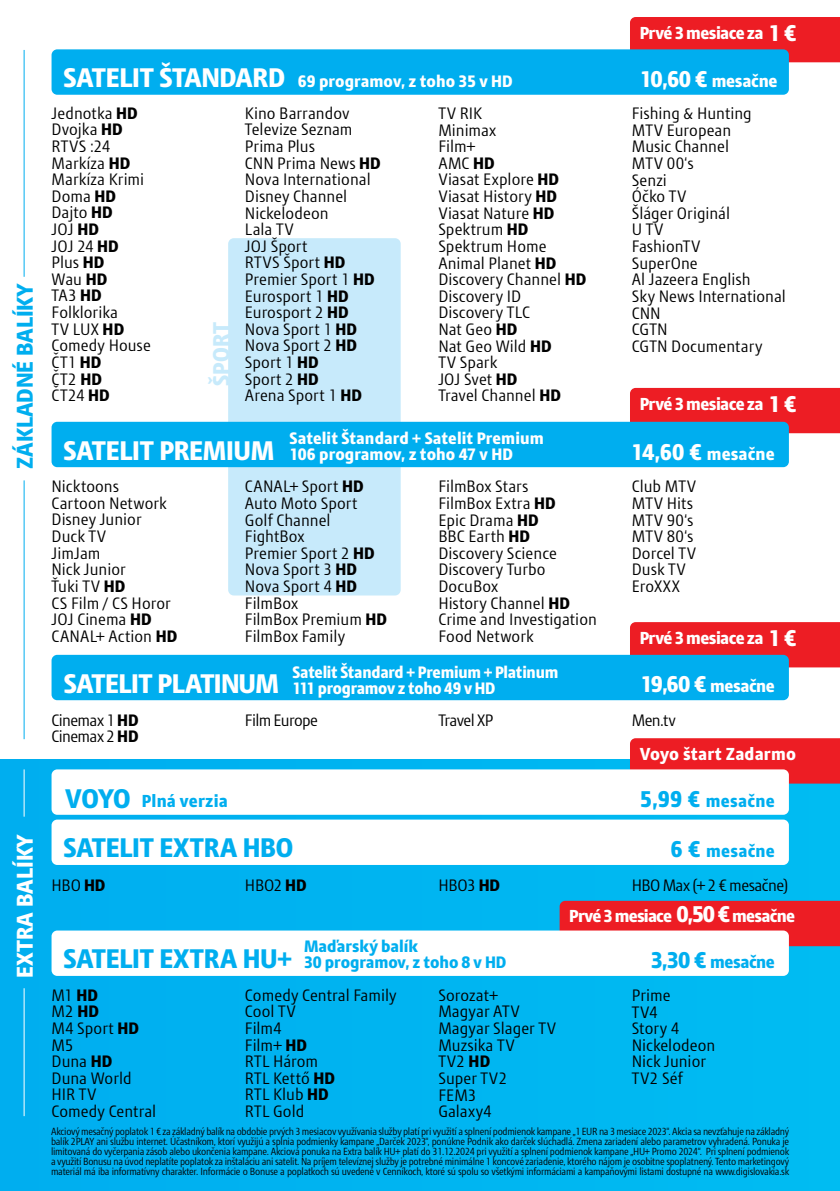
<style>
.page{position:relative;width:840px;height:1191px;background:#fff}
.page>*{position:absolute;margin:0;border:0;box-sizing:border-box;transform-origin:0 0}
.t1{font:800 26px "Modena";letter-spacing:-.015em;color:#00aeef}
.t2{font:800 26px "Modena";letter-spacing:-.02em;color:#fff}
.t3{font:800 22px "Modena";color:#00aeef}
.t4{font:800 22px "Modena";color:#fff}
.t5{font:800 22px "Modena";color:#c7eafb}
.t6{font:800 16.8px "Modena";letter-spacing:-.035em;color:#fff}
.t7{font:800 16.8px "Modena";letter-spacing:.015em;color:#00aeef}
.t8{font:800 16.8px "Modena";letter-spacing:.01em;color:#fff}
.t9{font:800 16.8px "Modena";letter-spacing:-.015em;color:#fff}
.t10{font:800 16.8px "Modena";letter-spacing:.005em;color:#fff}
.t11{font:800 16.8px "Modena";letter-spacing:-.025em;color:#00aeef}
.t12{font:16px/16.6px "Modena";color:#000}
.t13{font:800 16px/16px "Modena";letter-spacing:-.005em;color:#fff}
.t14{font:800 16px/16px "Modena";letter-spacing:-.005em;color:#00aeef}
.t15{font:16px/16.6px "Modena";letter-spacing:-.035em;color:#000}
.t16{font:16px "Modena";letter-spacing:-.03em;color:#000}
.t17{font:16px "Modena";letter-spacing:-.04em;color:#000}
.t18{font:800 15.6px "Modena";letter-spacing:.005em;color:#fff}
.t19{font:10px/10px "Modena";letter-spacing:-.03em;color:#000;text-align:justify;scale:.95 1}
.s1{font-size:22px}
.s2{font-size:26px}
.s3{font-weight:800}
</style>
<div class="page">
<div style="left:630px;top:17px;width:209px;height:45px;background:#ed1d24"></div>
<div style="left:629px;top:388px;width:210px;height:45px;background:#ed1d24"></div>
<div style="left:629px;top:622px;width:210px;height:45px;background:#ed1d24"></div>
<div style="left:0;top:760px;width:839px;height:431px;background:#00b4f1"></div>
<hr style="left:24px;top:480px;width:1px;height:259px;background:#00aeef">
<hr style="left:24px;top:988px;width:1px;height:128px;background:#fff">
<hr style="left:24px;top:769px;width:1px;height:47px;background:#fff">
<div style="left:228px;top:238px;width:172px;height:357px;background:#c7eafb;border-radius:6px"></div>
<div style="left:559px;top:900px;width:280px;height:46px;background:#ed1d24"></div>
<div style="left:51px;top:819px;width:737px;height:46px;background:#fff;border-radius:6px"></div>
<div style="left:51px;top:655px;width:737px;height:45px;background:#00aeef;border-radius:6px"></div>
<div style="left:629px;top:738px;width:210px;height:45px;background:#ed1d24"></div>
<div style="left:51px;top:769px;width:737px;height:45px;background:#fff;border-radius:6px"></div>
<div style="left:51px;top:930px;width:737px;height:46px;background:#fff;border-radius:6px"></div>
<div style="left:51px;top:49px;width:737px;height:46px;background:#00aeef;border-radius:6px"></div>
<div style="left:51px;top:422px;width:737px;height:45px;background:#00aeef;border-radius:6px"></div>
<hr style="left:24px;top:50px;width:1px;height:227px;background:#00aeef">
<h2 class="t3" style="left:11px;top:469px;width:188px;rotate:-90deg">ZÁKLADNÉ BALÍKY</h2>
<h2 class="t4" style="left:11px;top:977px;width:145px;rotate:-90deg">EXTRA BALÍKY</h2>
<p class="t6" style="left:639px;top:22px;width:158px">Prvé 3 mesiace za <span class="s1">1 €</span></p>
<p class="t13" style="left:63px;top:73px;width:450px"><span class="s2">SATELIT ŠTANDARD</span> 69 programov, z toho 35 v HD</p>
<p class="t9" style="left:639px;top:71px;width:139px"><span class="s1">10,60 €</span> mesačne</p>
<p class="t12" style="left:51px;top:105px;width:101px">Jednotka <span class="s3">HD<br></span>Dvojka <span class="s3">HD<br></span>RTVS :24<br>Markíza <span class="s3">HD<br></span>Markíza Krimi<br>Doma <span class="s3">HD<br></span>Dajto <span class="s3">HD<br></span>JOJ <span class="s3">HD<br></span>JOJ 24 <span class="s3">HD<br></span>Plus <span class="s3">HD<br></span>Wau <span class="s3">HD<br></span>TA3 <span class="s3">HD<br></span>Folklorika<br>TV LUX <span class="s3">HD<br></span>Comedy House<br>ČT1 <span class="s3">HD<br></span>ČT2 <span class="s3">HD<br></span>ČT24 <span class="s3">HD</span></p>
<p class="t12" style="left:245px;top:105px;width:137px">Kino Barrandov<br>Televize Seznam<br>Prima Plus<br>CNN Prima News <span class="s3">HD<br></span>Nova International<br>Disney Channel<br>Nickelodeon<br>Lala TV<br>JOJ Šport<br>RTVS Šport <span class="s3">HD<br></span>Premier Sport 1 <span class="s3">HD<br></span>Eurosport 1 <span class="s3">HD<br></span>Eurosport 2 <span class="s3">HD<br></span>Nova Sport 1 <span class="s3">HD<br></span>Nova Sport 2 <span class="s3">HD<br></span>Sport 1 <span class="s3">HD<br></span>Sport 2 <span class="s3">HD<br></span>Arena Sport 1 <span class="s3">HD</span></p>
<p class="t12" style="left:438px;top:105px;width:149px">TV RIK<br>Minimax<br>Film+<br>AMC <span class="s3">HD<br></span>Viasat Explore <span class="s3">HD<br></span>Viasat History <span class="s3">HD<br></span>Viasat Nature <span class="s3">HD<br></span>Spektrum <span class="s3">HD<br></span>Spektrum Home<br>Animal Planet <span class="s3">HD<br></span>Discovery Channel <span class="s3">HD<br></span>Discovery ID<br>Discovery TLC<br>Nat Geo <span class="s3">HD<br></span>Nat Geo Wild <span class="s3">HD<br></span>TV Spark<br>JOJ Svet <span class="s3">HD<br></span>Travel Channel <span class="s3">HD</span></p>
<p class="t12" style="left:631px;top:105px;width:155px">Fishing &amp; Hunting<br>MTV European<br>Music Channel<br>MTV 00‘s<br>Senzi<br>Óčko TV<br>Šláger Originál<br>U TV<br>FashionTV<br>SuperOne<br>Al Jazeera English<br>Sky News International<br>CNN<br>CGTN<br>CGTN Documentary</p>
<h2 class="t5" style="left:207px;top:386px;width:65px;rotate:-90deg">ŠPORT</h2>
<p class="t6" style="left:639px;top:393px;width:158px">Prvé 3 mesiace za <span class="s1">1 €</span></p>
<p class="t13" style="left:289px;top:430px;width:256px">Satelit Štandard + Satelit Premium<br>106 programov, z toho 47 v HD</p>
<p class="t18" style="left:572px;top:439px;width:167px">len <span class="s2">3,30 €</span> mesačne</p>
<h1 class="t2" style="left:63px;top:434px;width:212px">SATELIT PREMIUM</h1>
<p class="t10" style="left:631px;top:443px;width:145px"><span class="s1">14,60 €</span> mesačne</p>
<p class="t12" style="left:51px;top:478px;width:127px">Nicktoons<br>Cartoon Network<br>Disney Junior<br>Duck TV<br>JimJam<br>Nick Junior<br>Ťuki TV <span class="s3">HD<br></span>CS Film / CS Horor<br>JOJ Cinema <span class="s3">HD<br></span>CANAL+ Action <span class="s3">HD</span></p>
<p class="t12" style="left:245px;top:478px;width:143px">CANAL+ Sport <span class="s3">HD<br></span>Auto Moto Sport<br>Golf Channel<br>FightBox<br>Premier Sport 2 <span class="s3">HD<br></span>Nova Sport 3 <span class="s3">HD<br></span>Nova Sport 4 <span class="s3">HD<br></span>FilmBox<br>FilmBox Premium <span class="s3">HD<br></span>FilmBox Family</p>
<p class="t12" style="left:438px;top:478px;width:160px">FilmBox Stars<br>FilmBox Extra <span class="s3">HD<br></span>Epic Drama <span class="s3">HD<br></span>BBC Earth <span class="s3">HD<br></span>Discovery Science<br>Discovery Turbo<br>DocuBox<br>History Channel <span class="s3">HD<br></span>Crime and Investigation<br>Food Network</p>
<p class="t12" style="left:631px;top:478px;width:66px">Club MTV<br>MTV Hits<br>MTV 90‘s<br>MTV 80‘s<br>Dorcel TV<br>Dusk TV<br>EroXXX</p>
<p class="t6" style="left:639px;top:627px;width:158px">Prvé 3 mesiace za <span class="s1">1 €</span></p>
<h1 class="t2" style="left:64px;top:667px;width:216px">SATELIT PLATINUM</h1>
<p class="t13" style="left:292px;top:664px;width:267px">Satelit Štandard + Premium + Platinum<br>111 programov z toho 49 v HD</p>
<p class="t6" style="left:640px;top:675px;width:136px"><span class="s1">19,60 €</span> mesačne</p>
<p class="t15" style="left:51px;top:711px;width:89px">Cinemax 1 <span class="s3">HD<br></span>Cinemax 2 <span class="s3">HD</span></p>
<p class="t17" style="left:245px;top:710px;width:75px">Film Europe</p>
<p class="t17" style="left:438px;top:710px;width:56px">Travel XP</p>
<p class="t12" style="left:631px;top:711px;width:46px">Men.tv</p>
<p class="t8" style="left:639px;top:743px;width:158px">Voyo štart Zadarmo</p>
<p class="t7" style="left:65px;top:790px;width:164px"><span class="s2">VOYO</span> Plná verzia</p>
<p class="t7" style="left:639px;top:790px;width:136px"><span class="s1">5,99 €</span> mesačne</p>
<h1 class="t1" style="left:63px;top:832px;width:231px">SATELIT EXTRA HBO</h1>
<p class="t7" style="left:670px;top:840px;width:106px"><span class="s1">6 €</span> mesačne</p>
<p class="t12" style="left:51px;top:876px;width:55px">HBO <span class="s3">HD</span></p>
<p class="t12" style="left:245px;top:876px;width:63px">HBO2 <span class="s3">HD</span></p>
<p class="t12" style="left:438px;top:876px;width:63px">HBO3 <span class="s3">HD</span></p>
<p class="t16" style="left:631px;top:874px;width:158px">HBO Max (+ 2 € mesačne)</p>
<h1 class="t1" style="left:63px;top:943px;width:230px">SATELIT EXTRA HU+</h1>
<p class="t14" style="left:304px;top:938px;width:203px">Maďarský balík<br>30 programov, z toho 8 v HD</p>
<p class="t6" style="left:569px;top:906px;width:227px">Prvé 3 mesiace <span class="s1">0,50 €</span> mesačne</p>
<p class="t11" style="left:650px;top:952px;width:126px"><span class="s1">3,30 €</span> mesačne</p>
<p class="t12" style="left:51px;top:986px;width:106px">M1 <span class="s3">HD<br></span>M2 <span class="s3">HD<br></span>M4 Sport <span class="s3">HD<br></span>M5<br>Duna <span class="s3">HD<br></span>Duna World<br>HIR TV<br>Comedy Central</p>
<p class="t12" style="left:245px;top:986px;width:153px">Comedy Central Family<br>Cool TV<br>Film4<br>Film+ <span class="s3">HD<br></span>RTL Három<br>RTL Kettő <span class="s3">HD<br></span>RTL Klub <span class="s3">HD<br></span>RTL Gold</p>
<p class="t12" style="left:438px;top:986px;width:119px">Sorozat+<br>Magyar ATV<br>Magyar Slager TV<br>Muzsika TV<br>TV2 <span class="s3">HD<br></span>Super TV2<br>FEM3<br>Galaxy4</p>
<p class="t12" style="left:631px;top:986px;width:85px">Prime<br>TV4<br>Story 4<br>Nickelodeon<br>Nick Junior<br>TV2 Séf</p>
<p class="t19" style="left:51px;top:1126px;width:778px">Akciový mesačný poplatok 1 € za základný balík na obdobie prvých 3 mesiacov využívania služby platí pri využití a splnení podmienok kampane „1 EUR na 3 mesiace 2023“. Akcia sa nevzťahuje na základný balík 2PLAY ani službu internet. Účastníkom, ktorí využijú a splnia podmienky kampane „Darček 2023“, ponúkne Podnik ako darček slúchadlá. Zmena zariadení alebo parametrov vyhradená. Ponuka je limitovaná do vyčerpania zásob alebo ukončenia kampane. Akciová ponuka na Extra balík HU+ platí do 31.12.2024 pri využití a splnení podmienok kampane „HU+ Promo 2024“. Pri splnení podmienok a využití Bonusu na úvod neplatíte poplatok za inštaláciu ani satelit. Na príjem televíznej služby je potrebné minimálne 1 koncové zariadenie, ktorého nájom je osobitne spoplatnený. Tento marketingový materiál má iba informatívny charakter. Informácie o Bonuse a poplatkoch sú uvedené v Cenníkoch, ktoré sú spolu so všetkými informáciami a kampaňovými listami dostupné na www.digislovakia.sk</p>
</div>
